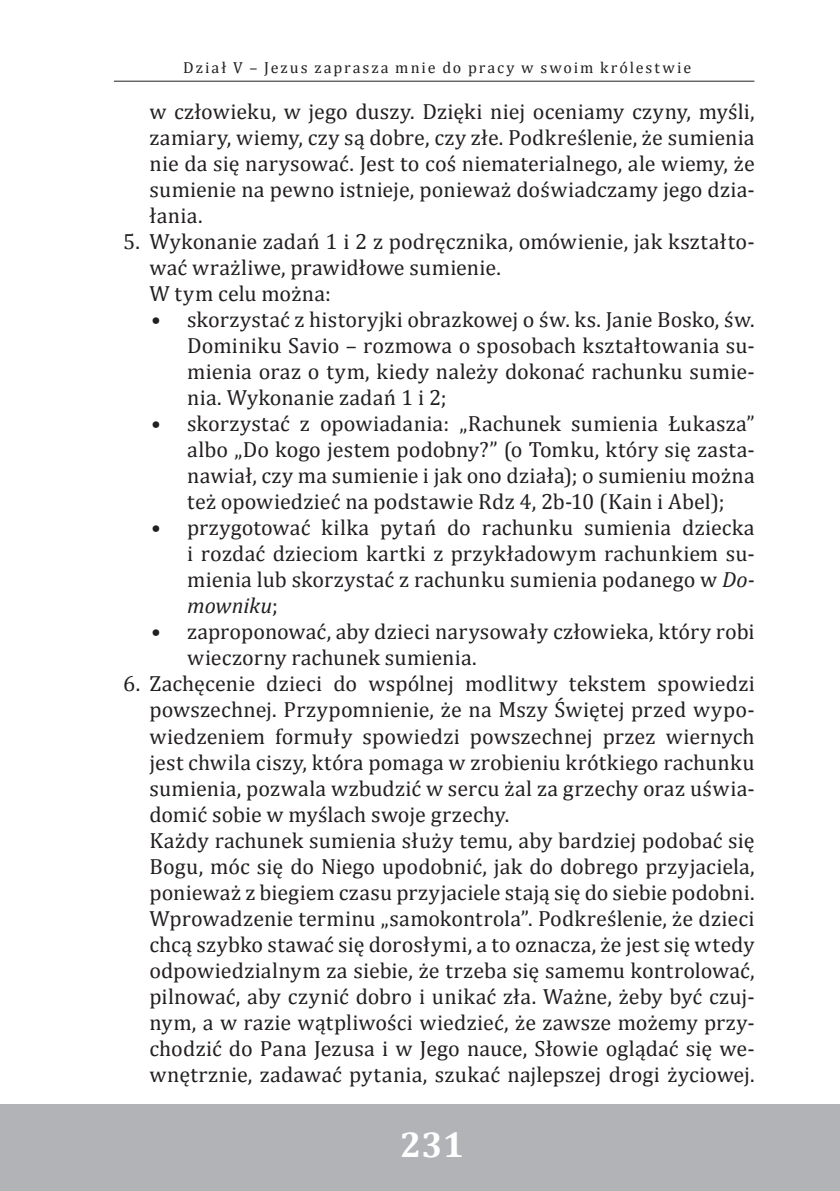
<style>
.page{position:relative;width:840px;height:1191px;background:#fff}
.page>*{position:absolute;margin:0;border:0;box-sizing:border-box;transform-origin:0 0}
.t1{font:700 36px "Cambria";color:#fff}
.t2{font:22px/26px "Cambria";letter-spacing:.005em;color:#231f20;text-align:justify}
.t3{font:16px "Cambria";letter-spacing:.125em;color:#231f20}
.s1{font-style:italic}
</style>
<div class="page">
<hr style="left:0;top:1104px;width:1px;height:87px;background:#b2b3b7">
<div style="left:1px;top:1104px;width:838px;height:87px;background:#b2b3b7"></div>
<hr style="left:114px;top:81px;width:640px;height:1px;background:#231f20">
<p class="t3" style="left:183px;top:58px;width:509px">Dział V – Jezus zaprasza mnie do pracy w swoim królestwie</p>
<p class="t2" style="left:149px;top:99px;width:606px">w człowieku, w jego duszy. Dzięki niej oceniamy czyny, myśli, zamiary, wiemy, czy są dobre, czy złe. Podkreślenie, że sumienia nie da się narysować. Jest to coś niematerialnego, ale wiemy, że sumienie na pewno istnieje, ponieważ doświadczamy jego dzia&shy;łania.</p>
<p class="t2" style="left:149px;top:229px;width:606px;text-align:left;text-indent:-26px">5. Wykonanie zadań 1 i 2 z podręcznika, omówienie, jak kształto&shy;wać wrażliwe, prawidłowe sumienie.<br>W tym celu można:</p>
<p class="t2" style="left:187px;top:307px;width:568px;text-indent:-36px">• skorzystać z historyjki obrazkowej o św. ks. Janie Bosko, św.<br>Dominiku Savio – rozmowa o sposobach kształtowania su&shy;mienia oraz o tym, kiedy należy dokonać rachunku sumie&shy;nia. Wykonanie zadań 1 i 2;</p>
<p class="t2" style="left:187px;top:411px;width:568px;text-indent:-36px">• skorzystać z opowiadania: „Rachunek sumienia Łukasza” albo „Do kogo jestem podobny?” (o Tomku, który się zasta&shy;nawiał, czy ma sumienie i jak ono działa); o sumieniu można też opowiedzieć na podstawie Rdz 4, 2b-10 (Kain i Abel);</p>
<p class="t2" style="left:187px;top:515px;width:568px;text-indent:-36px">• przygotować kilka pytań do rachunku sumienia dziecka i rozdać dzieciom kartki z przykładowym rachunkiem su&shy;mienia lub skorzystać z rachunku sumienia podanego w <span class="s1">Do&shy;mowniku</span>;</p>
<p class="t2" style="left:187px;top:619px;width:568px;text-indent:-36px">• zaproponować, aby dzieci narysowały człowieka, który robi wieczorny rachunek sumienia.</p>
<p class="t2" style="left:149px;top:671px;width:606px;text-align:left;text-indent:-26px">6. Zachęcenie dzieci do wspólnej modlitwy tekstem spowiedzi powszechnej. Przypomnienie, że na Mszy Świętej przed wypo&shy;wiedzeniem formuły spowiedzi powszechnej przez wiernych jest chwila ciszy, która pomaga w zrobieniu krótkiego rachunku sumienia, pozwala wzbudzić w sercu żal za grzechy oraz uświa&shy;domić sobie w myślach swoje grzechy.<br>Każdy rachunek sumienia służy temu, aby bardziej podobać się Bogu, móc się do Niego upodobnić, jak do dobrego przyjaciela, ponieważ z biegiem czasu przyjaciele stają się do siebie podobni.<br>Wprowadzenie terminu „samokontrola”. Podkreślenie, że dzieci chcą szybko stawać się dorosłymi, a to oznacza, że jest się wtedy odpowiedzialnym za siebie, że trzeba się samemu kontrolować, pilnować, aby czynić dobro i unikać zła. Ważne, żeby być czuj&shy;nym, a w razie wątpliwości wiedzieć, że zawsze możemy przy&shy;chodzić do Pana Jezusa i w Jego nauce, Słowie oglądać się we&shy;wnętrznie, zadawać pytania, szukać najlepszej drogi życiowej.</p>
<h1 class="t1" style="left:400px;top:1118px;width:65px">231</h1>
</div>
